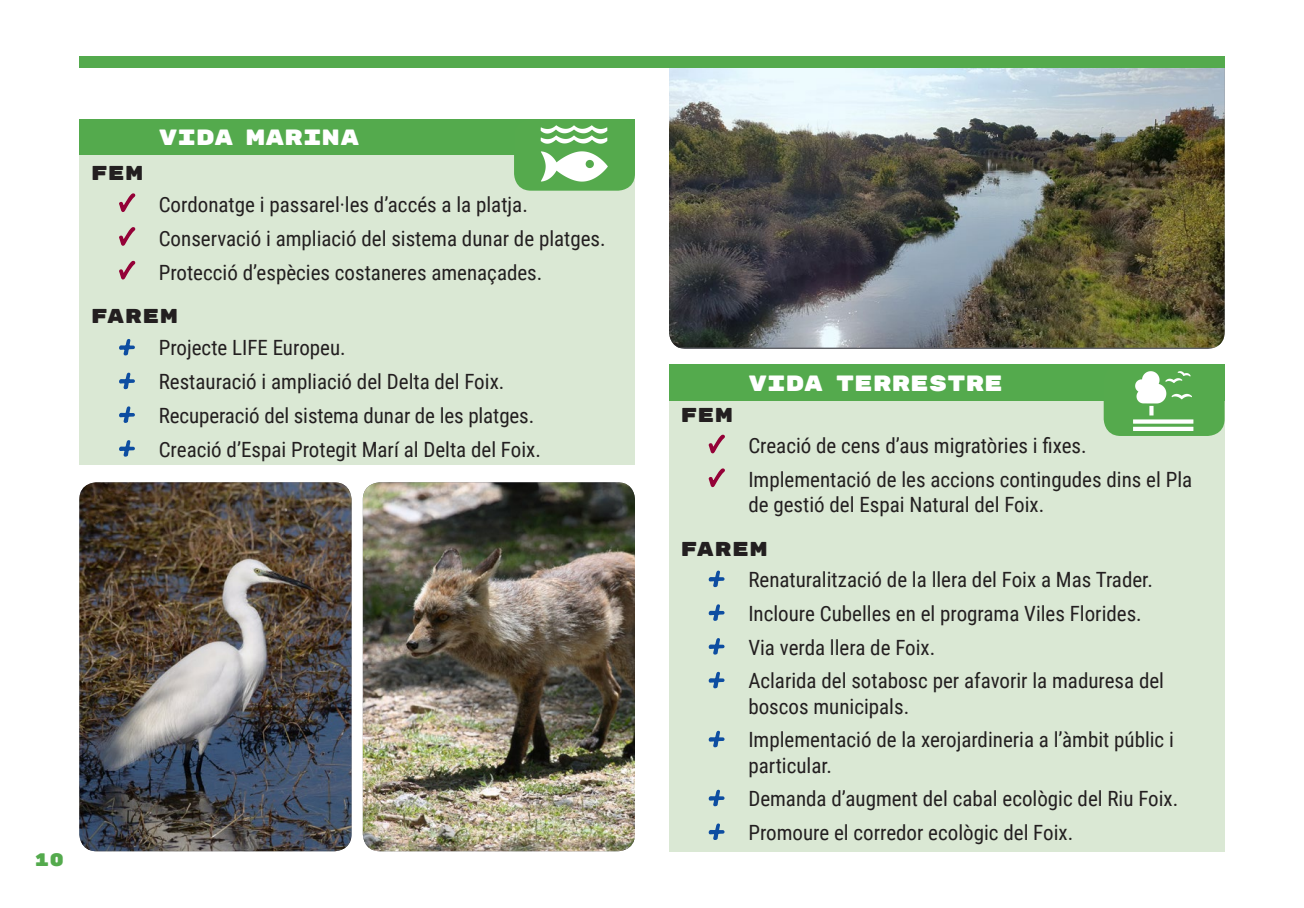
<style>
.page{position:relative;width:1304px;height:908px;background:#fff}
.page>*{position:absolute;margin:0;border:0;box-sizing:border-box;transform-origin:0 0}
.t1{font:22px "Rubik Mono One";letter-spacing:-.005em;color:#fff}
.t2{font:21px/33.8px "Roboto Condensed";color:#231f20}
.t3{font:20px "Rubik Mono One";letter-spacing:.03em;color:#231f20}
.t4{font:18px "Rubik Mono One";color:#54aa4d}
</style>
<div class="page">
<img style="left:669px;top:68px;width:556px;height:279px">
<div style="left:79px;top:119px;width:556px;height:37px;background:#54aa4d"></div>
<div style="left:79px;top:156px;width:556px;height:309px;background:#dae8d4"></div>
<svg style="left:119px;top:193px;width:17px;height:19px"></svg>
<svg style="left:119px;top:227px;width:17px;height:19px"></svg>
<svg style="left:119px;top:260px;width:17px;height:20px"></svg>
<svg style="left:119px;top:339px;width:16px;height:118px"></svg>
<img style="left:514px;top:125px;width:121px;height:65px">
<div style="left:669px;top:364px;width:556px;height:37px;background:#54aa4d"></div>
<div style="left:669px;top:401px;width:556px;height:449px;background:#dae8d4"></div>
<svg style="left:708px;top:434px;width:17px;height:20px"></svg>
<svg style="left:708px;top:468px;width:17px;height:20px"></svg>
<svg style="left:708px;top:570px;width:17px;height:119px"></svg>
<svg style="left:708px;top:730px;width:17px;height:18px"></svg>
<svg style="left:708px;top:789px;width:17px;height:51px"></svg>
<img style="left:1104px;top:371px;width:121px;height:65px">
<div style="left:79px;top:57px;width:1146px;height:11px;background:#54aa4d"></div>
<img style="left:79px;top:482px;width:272px;height:368px">
<img style="left:363px;top:482px;width:272px;height:368px">
<p class="t3" style="left:91px;top:163px;width:54px">FEM</p>
<p class="t1" style="left:159px;top:126px;width:202px">VIDA MARINA</p>
<p class="t2" style="left:159px;top:187px;width:448px">Cordonatge i passarel·les d’accés a la platja.<br>Conservació i ampliació del sistema dunar de platges.<br>Protecció d’espècies costaneres amenaçades.</p>
<p class="t3" style="left:91px;top:306px;width:88px">FAREM</p>
<p class="t2" style="left:159px;top:330px;width:384px">Projecte LIFE Europeu.<br>Restauració i ampliació del Delta del Foix.<br>Recuperació del sistema dunar de les platges.<br>Creació d’Espai Protegit Marí al Delta del Foix.</p>
<p class="t4" style="left:34px;top:849px;width:32px">10</p>
<p class="t3" style="left:680px;top:405px;width:54px">FEM</p>
<p class="t1" style="left:748px;top:371px;width:256px">VIDA TERRESTRE</p>
<p class="t2" style="left:748px;top:428px;width:445px">Creació de cens d’aus migratòries i fixes.<br>Implementació de les accions contingudes dins el Pla</p>
<p class="t2" style="left:748px;top:487px;width:297px">de gestió del Espai Natural del Foix.</p>
<p class="t3" style="left:680px;top:538px;width:88px">FAREM</p>
<p class="t2" style="left:748px;top:561px;width:417px">Renaturalització de la llera del Foix a Mas Trader.<br>Incloure Cubelles en el programa Viles Florides.<br>Via verda llera de Foix.<br>Aclarida del sotabosc per afavorir la maduresa del</p>
<p class="t2" style="left:748px;top:688px;width:427px">boscos municipals.<br>Implementació de la xerojardineria a l’àmbit públic i</p>
<p class="t2" style="left:748px;top:747px;width:431px">particular.<br>Demanda d’augment del cabal ecològic del Riu Foix.<br>Promoure el corredor ecològic del Foix.</p>
</div>
